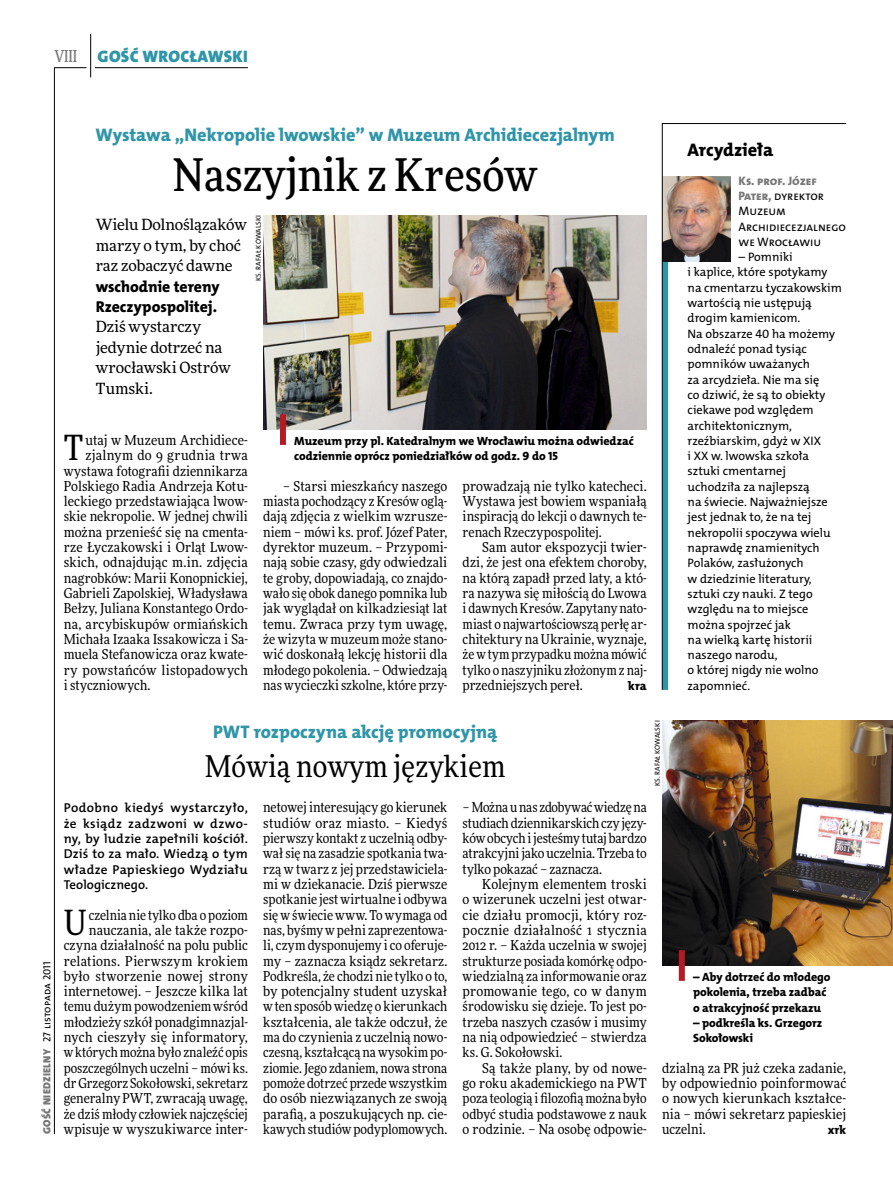
<style>
.page{position:relative;width:893px;height:1191px;background:#fff}
.page>*{position:absolute;margin:0;border:0;box-sizing:border-box;transform-origin:0 0}
.t1{font:500 45px "Freeday Narrow";color:#000}
.t2{font:34.8px "Freeday Narrow News";color:#000}
.t3{font:30px "Freeday Narrow News";letter-spacing:.01em;color:#000}
.t4{font:18.3px "The Mix HP8 Ex Bld";letter-spacing:-.005em;color:#2f95a8}
.t5{font:18.3px "The Mix HP8 Ex Bld";letter-spacing:-.005em;color:#000}
.t6{font:16.65px "The Mix HP9 Blk";letter-spacing:.02em;color:#2f95a8}
.t7{font:500 16.5px "Freeday Narrow";color:#777778;scale:.9 1}
.t8{font:15.75px/20.4px "The Mix HP8 Ex Bld";color:#000}
.t9{font:15.45px/20.4px "Freeday News";letter-spacing:-.005em;color:#000}
.t10{font:13.65px/15.3px "Freeday Narrow News";letter-spacing:.005em;color:#000;text-align:justify}
.t11{font:13.65px "Freeday Narrow News";letter-spacing:.025em;color:#000}
.t12{font:12.9px/15.3px "The Mix HP6 Se Bld";letter-spacing:.01em;color:#000;text-align:justify}
.t13{font:12.3px/15.3px "The Mix HP5 Plain";color:#000}
.t14{font:12.3px "The Mix HP8 Ex Bld";letter-spacing:-.005em;color:#777778}
.t15{font:12.3px "The Mix HP8 Ex Bld";color:#000}
.t16{font:12px/15.3px "The Mix HP8 Ex Bld";letter-spacing:-.005em;color:#000}
.t17{font:10.5px "The Mix HP5 Plain";color:#000}
.t18{font:7.2px "The Mix HP5 Plain";letter-spacing:.015em;color:#000}
.s1{font-family:"The Mix HP8 Ex Bld";color:#777778}
.s2{font-family:"The Mix HP9 Blk";color:#777778}
</style>
<div class="page">
<hr style="left:54px;top:67px;width:1px;height:1067px;background:#000">
<hr style="left:90px;top:34px;width:1px;height:43px;background:#000">
<hr style="left:54px;top:67px;width:32px;height:1px;background:#000">
<hr style="left:95px;top:67px;width:153px;height:1px;background:#000">
<svg style="left:662px;top:123px;width:185px;height:567px"></svg>
<img style="left:263px;top:215px;width:384px;height:214px">
<img style="left:662px;top:720px;width:231px;height:245px">
<div style="left:280px;top:414px;width:6px;height:31px;background:#b51b24"></div>
<div style="left:679px;top:950px;width:6px;height:31px;background:#b51b24"></div>
<p class="t7" style="left:54px;top:46px;width:27px">VIII</p>
<p class="t6" style="left:98px;top:46px;width:152px">GOŚĆ WROCŁAWSKI</p>
<h3 class="t4" style="left:95px;top:123px;width:521px">Wystawa „Nekropolie lwowskie” w Muzeum Archidiecezjalnym</h3>
<h1 class="t1" style="left:173px;top:147px;width:365px">Naszyjnik z Kresów</h1>
<p class="t9" style="left:96px;top:214px;width:153px">Wielu Dolnoślązaków marzy o tym, by choć raz zobaczyć dawne</p>
<p class="t8" style="left:96px;top:276px;width:125px">wschodnie tereny<br>Rzeczypospolitej.</p>
<p class="t9" style="left:96px;top:316px;width:137px">Dziś wystarczy jedynie dotrzeć na wrocławski Ostrów<br>Tumski.</p>
<p class="t18" style="left:254px;top:281px;width:67px;rotate:-90deg">ks. Rafał Kowalski</p>
<h2 class="t2" style="left:64px;top:426px;width:21px">T</h2>
<p class="t10" style="left:85px;top:432px;width:164px">utaj w Muzeum Archidiece-</p>
<p class="t11" style="left:85px;top:447px;width:164px">zjalnym do 9 grudnia trwa</p>
<p class="t10" style="left:64px;top:463px;width:186px">wystawa fotografii dziennikarza</p>
<p class="t10" style="left:64px;top:478px;width:186px">Polskiego Radia Andrzeja Kotu-</p>
<p class="t10" style="left:64px;top:493px;width:186px">leckiego przedstawiająca lwow-</p>
<p class="t10" style="left:64px;top:509px;width:186px">skie nekropolie. W jednej chwili</p>
<p class="t10" style="left:64px;top:524px;width:186px">można przenieść się na cmenta-</p>
<p class="t10" style="left:64px;top:539px;width:186px">rze Łyczakowski i Orląt Lwow-</p>
<p class="t10" style="left:64px;top:555px;width:186px">skich, odnajdując m.in. zdjęcia</p>
<p class="t10" style="left:64px;top:570px;width:186px">nagrobków: Marii Konopnickiej,</p>
<p class="t10" style="left:64px;top:585px;width:186px">Gabrieli Zapolskiej, Władysława</p>
<p class="t10" style="left:64px;top:600px;width:186px">Bełzy, Juliana Konstantego Ordo-</p>
<p class="t10" style="left:64px;top:616px;width:186px">na, arcybiskupów ormiańskich</p>
<p class="t10" style="left:64px;top:631px;width:186px">Michała Izaaka Issakowicza i Sa-</p>
<p class="t10" style="left:64px;top:646px;width:186px">muela Stefanowicza oraz kwate-</p>
<p class="t10" style="left:64px;top:662px;width:186px">ry powstańców listopadowych</p>
<p class="t10" style="left:64px;top:677px;width:88px">i styczniowych.</p>
<p class="t16" style="left:294px;top:433px;width:341px">Muzeum przy pl. Katedralnym we Wrocławiu można odwiedzać codziennie oprócz poniedziałków od godz. 9 do 15</p>
<p class="t10" style="left:263px;top:478px;width:186px;text-indent:20px">– Starsi mieszkańcy naszego miasta pochodzący z Kresów oglą&shy;dają zdjęcia z wielkim wzrusze&shy;niem – mówi ks. prof. Józef Pater, dyrektor muzeum. – Przypomi&shy;nają sobie czasy, gdy odwiedzali te groby, dopowiadają, co znajdo&shy;wało się obok danego pomnika lub jak wyglądał on kilkadziesiąt lat temu. Zwraca przy tym uwagę, że wizyta w muzeum może stano&shy;wić doskonałą lekcję historii dla młodego pokolenia. – Odwiedzają nas wycieczki szkolne, które przy-</p>
<p class="t10" style="left:463px;top:478px;width:186px">prowadzają nie tylko katecheci.<br>Wystawa jest bowiem wspaniałą inspiracją do lekcji o dawnych te&shy;renach Rzeczypospolitej.</p>
<p class="t10" style="left:463px;top:539px;width:186px;text-indent:20px">Sam autor ekspozycji twier&shy;dzi, że jest ona efektem choroby, na którą zapadł przed laty, a któ&shy;ra nazywa się miłością do Lwowa i dawnych Kresów. Zapytany nato&shy;miast o najwartościowszą perłę ar&shy;chitektury na Ukrainie, wyznaje, że w tym przypadku można mówić tylko o naszyjniku złożonym z naj&shy;przedniejszych pereł.</p>
<p class="t15" style="left:628px;top:678px;width:20px">kra</p>
<h3 class="t4" style="left:213px;top:720px;width:285px">PWT rozpoczyna akcję promocyjną</h3>
<h3 class="t3" style="left:205px;top:748px;width:302px">Mówią nowym językiem</h3>
<p class="t18" style="left:653px;top:786px;width:67px;rotate:-90deg">ks. Rafał Kowalski</p>
<h3 class="t5" style="left:688px;top:138px;width:87px">Arcydzieła</h3>
<p class="t14" style="left:739px;top:172px;width:80px">Ks. prof. Józef</p>
<p class="t13" style="left:739px;top:188px;width:109px"><span class="s1">Pater,</span> dyrektor<br>Muzeum<br>Archidiecezjalnego we Wrocławiu</p>
<p class="t13" style="left:688px;top:249px;width:156px;text-indent:51px">– Pomniki<br>i kaplice, które spotykamy na cmentarzu Łyczakowskim wartością nie ustępują drogim kamienicom.<br>Na obszarze 40 ha możemy odnaleźć ponad tysiąc pomników uważanych<br>za arcydzieła. Nie ma się<br>co dziwić, że są to obiekty ciekawe pod względem architektonicznym, rzeźbiarskim, gdyż w XI X<br>i XX w. lwowska szkoła sztuki cmentarnej uchodziła za najlepszą<br>na świecie. Najważniejsze jest jednak to, że na tej nekropolii spoczywa wielu naprawdę znamienitych<br>Polaków, zasłużonych<br>w dziedzinie literatury, sztuki czy nauki. Z tego względu na to miejsce można spojrzeć jak<br>na wielką kartę historii naszego narodu,<br>o której nigdy nie wolno zapomnieć.</p>
<p class="t17" style="left:40px;top:1134px;width:174px;rotate:-90deg"><span class="s2">GOŚĆ NIEDZIELNY</span> 27 listopada 2011</p>
<p class="t12" style="left:64px;top:800px;width:186px">Podobno kiedyś wystarczyło, że ksiądz zadzwoni w dzwo&shy;ny, by ludzie zapełnili kościół.<br>Dziś to za mało. Wiedzą o tym władze Papieskiego Wydziału Teologicznego.</p>
<h2 class="t2" style="left:64px;top:901px;width:24px">U</h2>
<p class="t10" style="left:64px;top:907px;width:186px;text-align:right">czelnia nie tylko dba o poziom nauczania, ale także rozpo&shy;czyna działalność na polu public relations. Pierwszym krokiem było stworzenie nowej strony internetowej. – Jeszcze kilka lat temu dużym powodzeniem wśród młodzieży szkół ponadgimnazjal&shy;nych cieszyły się informatory, w których można było znaleźć opis poszczególnych uczelni – mówi ks. dr Grzegorz Sokołowski, sekretarz generalny PWT, zwracają uwagę, że dziś młody człowiek najczęściej wpisuje w wyszukiwarce inter-</p>
<p class="t10" style="left:263px;top:799px;width:186px">netowej interesujący go kierunek studiów oraz miasto. – Kiedyś pierwszy kontakt z uczelnią odby&shy;wał się na zasadzie spotkania twa&shy;rzą w twarz z jej przedstawiciela&shy;mi w dziekanacie. Dziś pierwsze spotkanie jest wirtualne i odbywa się w świecie www. To wymaga od nas, byśmy w pełni zaprezentowa&shy;li, czym dysponujemy i co oferuje&shy;my – zaznacza ksiądz sekretarz.<br>Podkreśla, że chodzi nie tylko o to, by potencjalny student uzyskał w ten sposób wiedzę o kierunkach kształcenia, ale także odczuł, że ma do czynienia z uczelnią nowo&shy;czesną, kształcącą na wysokim po&shy;ziomie. Jego zdaniem, nowa strona pomoże dotrzeć przede wszystkim do osób niezwiązanych ze swoją parafią, a poszukujących np. cie&shy;kawych studiów podyplomowych.</p>
<p class="t10" style="left:463px;top:799px;width:186px">– Można u nas zdobywać wiedzę na studiach dziennikarskich czy języ&shy;ków obcych i jesteśmy tutaj bardzo atrakcyjni jako uczelnia. Trzeba to tylko pokazać – zaznacza.</p>
<p class="t10" style="left:463px;top:876px;width:186px;text-indent:20px">Kolejnym elementem troski o wizerunek uczelni jest otwar&shy;cie działu promocji, który roz&shy;pocznie działalność 1 stycznia 2012 r. – Każda uczelnia w swojej strukturze posiada komórkę odpo&shy;wiedzialną za informowanie oraz promowanie tego, co w danym środowisku się dzieje. To jest po&shy;trzeba naszych czasów i musimy na nią odpowiedzieć – stwierdza ks. G. Sokołowski.</p>
<p class="t10" style="left:463px;top:1060px;width:186px;text-indent:20px">Są także plany, by od nowe&shy;go roku akademickiego na PWT poza teologią i filozofią można było odbyć studia podstawowe z nauk o rodzinie. – Na osobę odpowie-</p>
<p class="t10" style="left:662px;top:1060px;width:186px">dzialną za PR już czeka zadanie, by odpowiednio poinformować o nowych kierunkach kształce&shy;nia – mówi sekretarz papieskiej uczelni.</p>
<p class="t16" style="left:693px;top:969px;width:139px">– Aby dotrzeć do młodego pokolenia, trzeba zadbać o atrakcyjność przekazu</p>
<p class="t16" style="left:693px;top:1015px;width:131px">– podkreśla ks. Grzegorz<br>Sokołowski</p>
<p class="t15" style="left:828px;top:1122px;width:20px">xrk</p>
</div>
